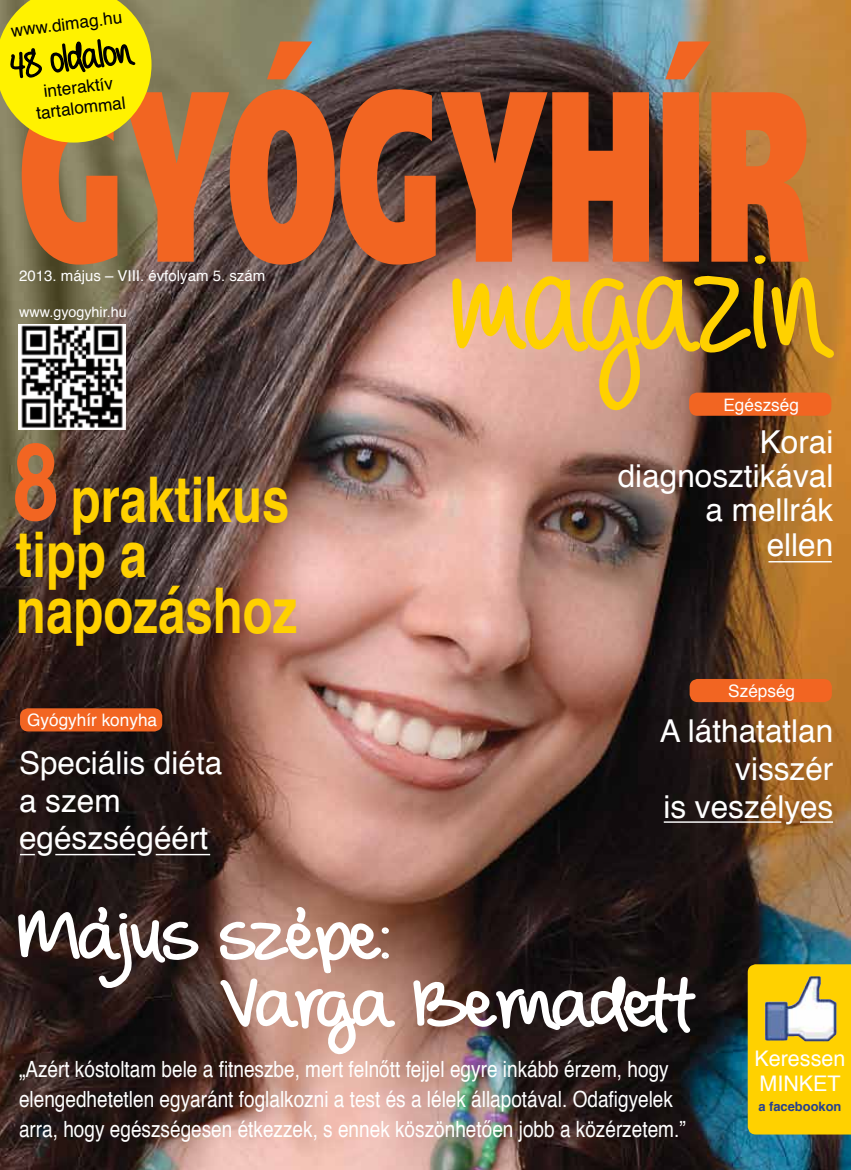
<style>
.page{position:relative;width:851px;height:1170px;background:#fff}
.page>*{position:absolute;margin:0;border:0;box-sizing:border-box;transform-origin:0 0}
.t1{font:800 242.55px "Frutiger Alt";color:#f26522;scale:.56 1}
.t2{font:700 63px/55.5px "Helvetica";color:#ffd100;scale:.78 1}
.t3{font:31.5px/37.8px "Helvetica";color:#fff;text-align:right}
.t4{font:22.35px/30px "Helvetica";color:#fff;scale:.85 1}
.t5{font:21.45px/25.8px "Helvetica";color:#fff}
.t6{font:17.25px/20.7px "Helvetica";color:#000;text-align:center}
.t7{font:17.25px "Helvetica";color:#fff}
.t8{font:15px "Helvetica";color:#fff}
.t9{font:14.4px "Helvetica";color:#fff}
.t10{font:700 12.9px "Helvetica";color:#25408f}
.s1{font-size:107.1px;color:#f26522}
</style>
<div class="page">
<img style="left:0;top:0;width:850px;height:1169px">
<div style="left:747px;top:964px;width:103px;height:170px;background:#ffd100"></div>
<div style="left:20px;top:708px;width:142px;height:23px;background:#f26522;border-radius:8px"></div>
<div style="left:689px;top:679px;width:142px;height:23px;background:#f26522;border-radius:8px"></div>
<svg style="left:448px;top:252px;width:385px;height:165px;background:#ba8a4f"></svg>
<svg style="left:15px;top:903px;width:191px;height:84px"></svg>
<svg style="left:218px;top:903px;width:177px;height:159px"></svg>
<svg style="left:410px;top:793px;width:283px;height:265px;background:#493935"></svg>
<img style="left:764px;top:976px;width:72px;height:65px">
<svg style="left:20px;top:853px;width:15px;height:2px"></svg>
<hr style="left:55px;top:853px;width:80px;height:2px;background:#fff">
<hr style="left:156px;top:853px;width:54px;height:2px;background:#fff">
<hr style="left:768px;top:561px;width:63px;height:1px;background:#fff">
<hr style="left:799px;top:821px;width:33px;height:1px;background:#fff">
<hr style="left:663px;top:821px;width:118px;height:1px;background:#fff">
<svg style="left:0;top:0;width:151px;height:142px;background:#dbd00e"></svg>
<img style="left:19px;top:325px;width:106px;height:105px">
<p class="t6" style="left:10px;top:21px;width:113px;rotate:-7deg">www.dimag.hu</p>
<h1 class="t1" style="left:19px;top:28px;width:1415px">GYÓGYHÍR</h1>
<p class="t8" style="left:19px;top:264px;width:247px">2013. május – VIII. évfolyam 5. szám</p>
<p class="t9" style="left:19px;top:300px;width:109px">www.gyogyhir.hu</p>
<p class="t6" style="left:33px;top:83px;width:91px;rotate:-7deg">interaktív tartalommal</p>
<h2 class="t2" style="left:13px;top:472px;width:366px"><span class="s1">8</span> praktikus tipp a napozáshoz</h2>
<p class="t7" style="left:27px;top:707px;width:131px">Gyógyhír konyha</p>
<h3 class="t3" style="left:19px;top:744px;width:205px;text-align:left">Speciális diéta a szem egészségéért</h3>
<p class="t7" style="left:723px;top:391px;width:77px">Egészség</p>
<h3 class="t3" style="left:617px;top:425px;width:217px;line-height:34.3px">Korai diagnosztikával a mellrák<br>ellen</h3>
<p class="t7" style="left:728px;top:677px;width:68px">Szépség</p>
<h3 class="t3" style="left:659px;top:713px;width:175px">A láthatatlan visszér<br>is veszélyes</h3>
<p class="t4" style="left:19px;top:1054px;width:785px">„Azért kóstoltam bele a fitneszbe, mert felnőtt fejjel egyre inkább érzem, hogy elengedhetetlen egyaránt foglalkozni a test és a lélek állapotával. Odafigyelek arra, hogy egészségesen étkezzek, s ennek köszönhetően jobb a közérzetem.”</p>
<p class="t5" style="left:754px;top:1045px;width:92px">Keressen<br>MINKET</p>
<p class="t10" style="left:758px;top:1096px;width:85px">a facebookon</p>
</div>
